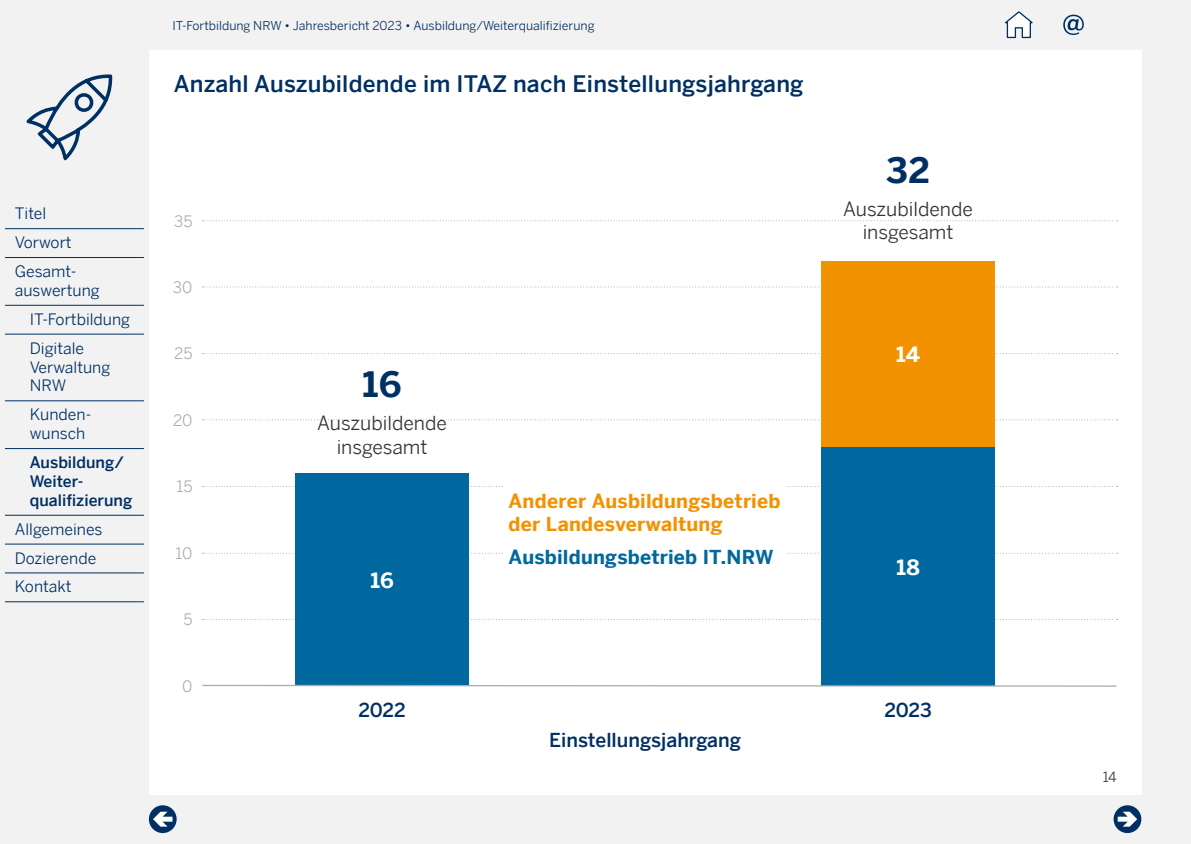
<style>
.page{position:relative;width:1191px;height:844px;background:#fff}
.page>*{position:absolute;margin:0;border:0;box-sizing:border-box;transform-origin:0 0}
.Item_Zahl_20_pt{font:700 35px "Benton Sans";color:#003063}
.Item_Überschrift{font:500 22.75px "Benton Sans";letter-spacing:.01em;color:#003063}
.t1{font:700 21px "Benton Sans";color:#fff}
.Item_Zahl_20_pt-2{font:700 19.25px/23.1px "Benton Sans";letter-spacing:.01em;color:#f39200}
.Item_Text{font:19.25px/23.1px "Benton Sans";color:#333;text-align:center}
.Item_Text-2{font:500 19.25px "Benton Sans";color:#003063}
.Item_Zahl_20_pt-3{font:700 19.25px "Benton Sans";letter-spacing:.01em;color:#00689e}
.Navigation{font:15.75px/18.9px "Benton Sans";color:#003063}
.Navigation_eingerückt{font:15.75px/18.9px "Benton Sans";color:#003063}
.Navigation_eingerückt-2{font:500 15.75px/18.9px "Benton Sans";color:#003063}
.t2{font:15.75px "Benton Sans";color:#acacac}
.t3{font:14px "Benton Sans";color:#333}
.t4{font:12.25px "Benton Sans";color:#003063}
</style>
<div class="page">
<div style="left:0;top:0;width:1191px;height:843px;background:#f2f2f2"></div>
<div style="left:149px;top:50px;width:992px;height:744px;background:#fff"></div>
<svg style="left:26px;top:74px;width:87px;height:87px"></svg>
<svg style="left:1063px;top:15px;width:20px;height:20px"></svg>
<svg style="left:1005px;top:11px;width:28px;height:28px"></svg>
<div style="left:149px;top:805px;width:28px;height:27px;background:#003063;border-radius:50%"></div>
<svg style="left:153px;top:811px;width:19px;height:15px"></svg>
<div style="left:1113px;top:805px;width:28px;height:27px;background:#003063;border-radius:50%"></div>
<svg style="left:1117px;top:811px;width:20px;height:15px"></svg>
<hr style="left:5px;top:228px;width:139px;height:1px;background:#003063">
<hr style="left:5px;top:257px;width:139px;height:1px;background:#003063">
<hr style="left:5px;top:305px;width:139px;height:1px;background:#003063">
<hr style="left:5px;top:333px;width:139px;height:1px;background:#003063">
<hr style="left:5px;top:400px;width:139px;height:1px;background:#003063">
<hr style="left:5px;top:448px;width:139px;height:1px;background:#003063">
<hr style="left:5px;top:514px;width:139px;height:1px;background:#003063">
<hr style="left:5px;top:543px;width:139px;height:1px;background:#003063">
<hr style="left:5px;top:572px;width:139px;height:1px;background:#003063">
<hr style="left:5px;top:601px;width:139px;height:1px;background:#003063">
<svg style="left:202px;top:552px;width:915px;height:1px"></svg>
<svg style="left:202px;top:486px;width:915px;height:1px"></svg>
<svg style="left:202px;top:419px;width:915px;height:1px"></svg>
<svg style="left:202px;top:353px;width:915px;height:1px"></svg>
<svg style="left:202px;top:286px;width:915px;height:1px"></svg>
<svg style="left:202px;top:220px;width:915px;height:1px"></svg>
<div style="left:295px;top:473px;width:174px;height:212px;background:#00689e"></div>
<div style="left:821px;top:446px;width:174px;height:239px;background:#00689e"></div>
<div style="left:821px;top:261px;width:174px;height:185px;background:#f39200"></div>
<svg style="left:202px;top:684px;width:915px;height:3px"></svg>
<div style="left:504px;top:475px;width:282px;height:106px;background:#fff"></div>
<p class="Navigation" style="left:15px;top:204px;width:33px">Titel</p>
<p class="Navigation" style="left:15px;top:233px;width:58px">Vorwort</p>
<p class="Navigation" style="left:15px;top:261px;width:86px">Gesamt&shy;auswertung</p>
<p class="Navigation_eingerückt" style="left:30px;top:309px;width:102px">IT-Fortbildung</p>
<p class="Navigation_eingerückt" style="left:30px;top:338px;width:82px">Digitale<br>Verwaltung<br>NRW</p>
<p class="Navigation_eingerückt" style="left:30px;top:405px;width:63px">Kunden&shy;wunsch</p>
<p class="Navigation_eingerückt-2" style="left:30px;top:452px;width:104px">Ausbildung/<br>Weiter&shy;qualifizierung</p>
<p class="Navigation" style="left:15px;top:519px;width:89px">Allgemeines</p>
<p class="Navigation" style="left:15px;top:548px;width:83px">Dozierende</p>
<p class="Navigation" style="left:15px;top:577px;width:58px">Kontakt</p>
<p class="t4" style="left:172px;top:18px;width:423px">IT-Fortbildung NRW • Jahresbericht 2023 • Ausbildung/Weiterqualifizierung</p>
<p class="Item_Überschrift" style="left:174px;top:70px;width:631px">Anzahl Auszubildende im ITAZ nach Einstellungsjahrgang</p>
<p class="t2" style="left:174px;top:212px;width:20px">35</p>
<p class="t2" style="left:173px;top:278px;width:21px">30</p>
<p class="t2" style="left:174px;top:344px;width:20px">25</p>
<p class="t2" style="left:173px;top:410px;width:21px">20</p>
<p class="t2" style="left:177px;top:477px;width:17px">15</p>
<p class="t2" style="left:176px;top:544px;width:18px">10</p>
<p class="t2" style="left:183px;top:610px;width:11px">5</p>
<p class="t2" style="left:182px;top:677px;width:12px">0</p>
<p class="Item_Zahl_20_pt" style="left:363px;top:364px;width:40px">16</p>
<p class="Item_Text" style="left:317px;top:411px;width:131px">Auszubildende insgesamt</p>
<p class="t1" style="left:370px;top:567px;width:25px">16</p>
<p class="Item_Zahl_20_pt-2" style="left:508px;top:488px;width:273px">Anderer Ausbildungsbetrieb der Landesverwaltung</p>
<p class="Item_Zahl_20_pt-3" style="left:508px;top:545px;width:266px">Ausbildungsbetrieb IT.NRW</p>
<p class="Item_Zahl_20_pt" style="left:886px;top:149px;width:45px">32</p>
<p class="Item_Text" style="left:843px;top:197px;width:131px">Auszubildende insgesamt</p>
<p class="t1" style="left:896px;top:342px;width:25px">14</p>
<p class="t1" style="left:896px;top:554px;width:25px">18</p>
<p class="Item_Text-2" style="left:358px;top:697px;width:49px">2022</p>
<p class="Item_Text-2" style="left:884px;top:697px;width:49px">2023</p>
<p class="Item_Text-2" style="left:549px;top:728px;width:193px">Einstellungsjahrgang</p>
<p class="t3" style="left:1102px;top:768px;width:15px">14</p>
</div>
